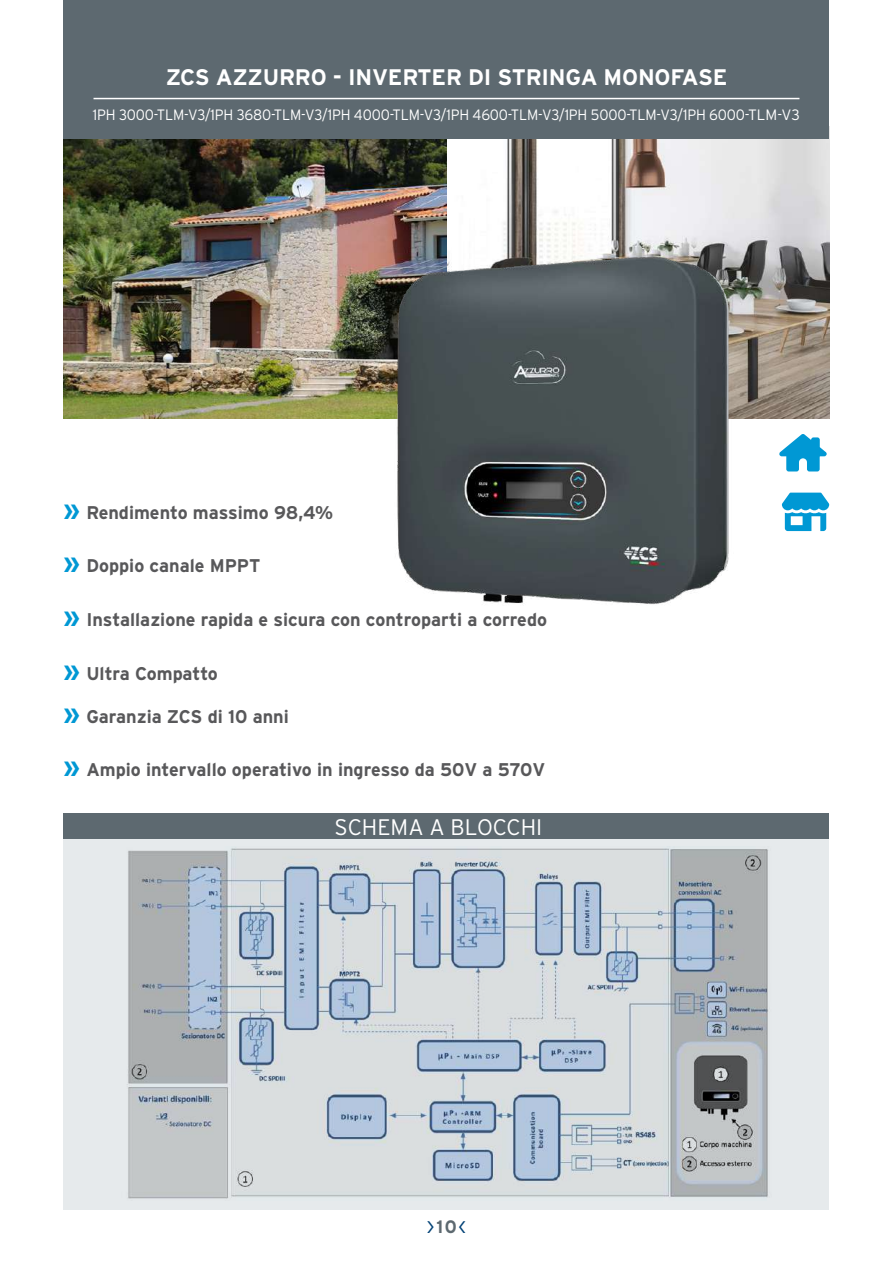
<style>
.page{position:relative;width:893px;height:1263px;background:#fff}
.page>*{position:absolute;margin:0;border:0;box-sizing:border-box;transform-origin:0 0}
.t1{font:700 22.5px "Interstate";letter-spacing:-.01em;color:#fff}
.t2{font:300 22.5px "Interstate";color:#fff}
.t3{font:300 22.5px "Interstate";color:#004176}
.t4{font:700 18.3px "Interstate";color:#58585a}
.t5{font:300 15px "Interstate";letter-spacing:-.01em;color:#fff;scale:.95 1}
.s1{font-size:27.6px;color:#0098d4}
.s2{font-weight:700;font-size:18px;color:#5d6970}
</style>
<div class="page">
<img style="left:446px;top:138px;width:383px;height:281px">
<div style="left:63px;top:839px;width:766px;height:371px;background:#e6eaec"></div>
<img style="left:63px;top:138px;width:383px;height:281px">
<div style="left:63px;top:813px;width:766px;height:26px;background:#5d6970"></div>
<div style="left:63px;top:0;width:766px;height:138px;background:#5d6970"></div>
<hr style="left:94px;top:98px;width:705px;height:1px;background:#fff">
<svg style="left:779px;top:434px;width:48px;height:37px"></svg>
<svg style="left:782px;top:493px;width:47px;height:38px"></svg>
<img style="left:127px;top:848px;width:641px;height:351px">
<img style="left:390px;top:250px;width:347px;height:355px">
<p class="t1" style="left:166px;top:65px;width:563px">ZCS AZZURRO - INVERTER DI STRINGA MONOFASE</p>
<p class="t5" style="left:93px;top:106px;width:746px">1PH 3000-TLM-V3/1PH 3680-TLM-V3/1PH 4000-TLM-V3/1PH 4600-TLM-V3/1PH 5000-TLM-V3/1PH 6000-TLM-V3</p>
<p class="t4" style="left:63px;top:502px;width:271px"><span class="s1">»</span> Rendimento massimo 98,4%</p>
<p class="t4" style="left:63px;top:556px;width:199px"><span class="s1">»</span> Doppio canale MPPT</p>
<p class="t4" style="left:63px;top:609px;width:485px"><span class="s1">»</span> Installazione rapida e sicura con controparti a corredo</p>
<p class="t4" style="left:63px;top:663px;width:156px"><span class="s1">»</span> Ultra Compatto</p>
<p class="t4" style="left:63px;top:706px;width:227px"><span class="s1">»</span> Garanzia ZCS di 10 anni</p>
<p class="t4" style="left:63px;top:759px;width:483px"><span class="s1">»</span> Ampio intervallo operativo in ingresso da 50V a 570V</p>
<p class="t2" style="left:335px;top:814px;width:209px">SCHEMA A BLOCCHI</p>
<p class="t3" style="left:426px;top:1213px;width:41px">›<span class="s2">10</span>‹</p>
</div>
